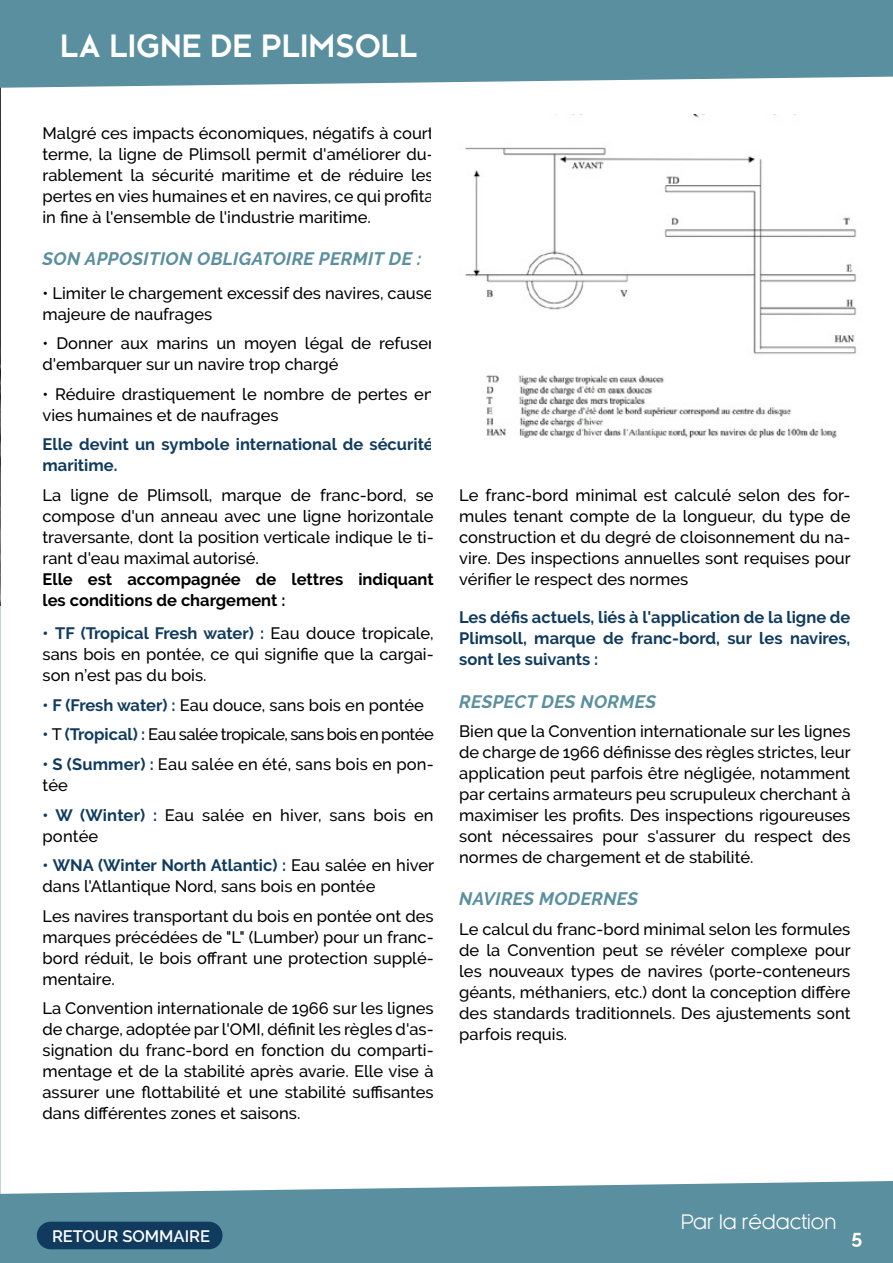
<style>
.page{position:relative;width:893px;height:1263px;background:#fff}
.page>*{position:absolute;margin:0;border:0;box-sizing:border-box;transform-origin:0 0}
.t1{font:700 30px "Kessel 105";letter-spacing:.02em;color:#fff}
.t2{font:19.5px "Kessel 105";color:#fff}
.t3{font:700 19.5px "Raleway";color:#fff}
.t4{font:italic 700 18px "Raleway";letter-spacing:.02em;color:#5a8f9f}
.t5{font:500 16.5px/21px "Raleway";color:#000;text-align:justify}
.t6{font:700 16.5px/21px "Raleway";color:#103b5e}
.t7{font:700 16.5px/21px "Raleway";color:#000}
.t8{font:500 16.5px "Raleway";letter-spacing:-.03em;color:#000}
.t9{font:600 16.5px "Raleway";color:#fff}
.s1{font-weight:700;color:#103b5e}
</style>
<div class="page">
<img style="left:0;top:88px;width:1px;height:518px">
<svg style="left:0;top:1181px;width:893px;height:82px;fill:#5a8f9f"></svg>
<div style="left:0;top:0;width:893px;height:88px;background:#5a8f9f"></div>
<div style="left:37px;top:1222px;width:186px;height:27px;background:#103b5e;border-radius:14px"></div>
<img style="left:465px;top:115px;width:392px;height:323px">
<h1 class="t1" style="left:61px;top:28px;width:358px">LA LIGNE DE PLIMSOLL</h1>
<p class="t5" style="left:43px;top:123px;width:393px">Malgré ces impacts économiques, négatifs à court terme, la ligne de Plimsoll permit d'améliorer du&shy;rablement la sécurité maritime et de réduire les pertes en vies humaines et en navires, ce qui profita in fine à l'ensemble de l'industrie maritime.</p>
<p class="t4" style="left:43px;top:248px;width:380px">SON APPOSITION OBLIGATOIRE PERMIT DE :</p>
<p class="t5" style="left:43px;top:282px;width:393px">• Limiter le chargement excessif des navires, cause majeure de naufrages</p>
<p class="t5" style="left:43px;top:333px;width:393px">• Donner aux marins un moyen légal de refuser d'embarquer sur un navire trop chargé</p>
<p class="t5" style="left:43px;top:383px;width:393px">• Réduire drastiquement le nombre de pertes en vies humaines et de naufrages</p>
<p class="t6" style="left:43px;top:434px;width:393px">Elle devint un symbole international de sécurité maritime.</p>
<p class="t5" style="left:43px;top:484px;width:393px">La ligne de Plimsoll, marque de franc-bord, se compose d'un anneau avec une ligne horizontale traversante, dont la position verticale indique le ti&shy;rant d'eau maximal autorisé.</p>
<p class="t7" style="left:43px;top:568px;width:393px">Elle est accompagnée de lettres indiquant les conditions de chargement :</p>
<p class="t5" style="left:43px;top:623px;width:393px"><span class="s1">• TF (Tropical Fresh water) :</span> Eau douce tropicale, sans bois en pontée, ce qui signifie que la cargai&shy;son n’est pas du bois.</p>
<p class="t5" style="left:43px;top:695px;width:383px"><span class="s1">• F (Fresh water) :</span> Eau douce, sans bois en pontée</p>
<p class="t8" style="left:43px;top:725px;width:393px"><span class="s1">•</span> T <span class="s1">(Tropical) :</span> Eau salée tropicale, sans bois en pontée</p>
<p class="t5" style="left:43px;top:754px;width:393px"><span class="s1">• S (Summer) :</span> Eau salée en été, sans bois en pon&shy;tée</p>
<p class="t5" style="left:43px;top:804px;width:393px"><span class="s1">• W (Winter) :</span> Eau salée en hiver, sans bois en pontée</p>
<p class="t5" style="left:43px;top:855px;width:393px"><span class="s1">• WNA (Winter North Atlantic) :</span> Eau salée en hiver dans l'Atlantique Nord, sans bois en pontée</p>
<p class="t5" style="left:43px;top:905px;width:393px">Les navires transportant du bois en pontée ont des marques précédées de "L" (Lumber) pour un franc&shy;bord réduit, le bois offrant une protection supplé&shy;mentaire.</p>
<p class="t5" style="left:43px;top:998px;width:393px">La Convention internationale de 1966 sur les lignes de charge, adoptée par l'OMI, définit les règles d'as&shy;signation du franc-bord en fonction du comparti&shy;mentage et de la stabilité après avarie. Elle vise à assurer une flottabilité et une stabilité suffisantes dans différentes zones et saisons.</p>
<p class="t5" style="left:459px;top:485px;width:393px">Le franc-bord minimal est calculé selon des for&shy;mules tenant compte de la longueur, du type de construction et du degré de cloisonnement du na&shy;vire. Des inspections annuelles sont requises pour vérifier le respect des normes</p>
<p class="t6" style="left:459px;top:607px;width:393px;text-align:justify">Les défis actuels, liés à l'application de la ligne de Plimsoll, marque de franc-bord, sur les navires, sont les suivants :</p>
<p class="t4" style="left:459px;top:691px;width:198px">RESPECT DES NORMES</p>
<p class="t5" style="left:459px;top:721px;width:393px">Bien que la Convention internationale sur les lignes de charge de 1966 définisse des règles strictes, leur application peut parfois être négligée, notamment par certains armateurs peu scrupuleux cherchant à maximiser les profits. Des inspections rigoureuses sont nécessaires pour s'assurer du respect des normes de chargement et de stabilité.</p>
<p class="t4" style="left:459px;top:889px;width:180px">NAVIRES MODERNES</p>
<p class="t5" style="left:459px;top:919px;width:393px">Le calcul du franc-bord minimal selon les formules de la Convention peut se révéler complexe pour les nouveaux types de navires (porte-conteneurs géants, méthaniers, etc.) dont la conception diffère des standards traditionnels. Des ajustements sont parfois requis.</p>
<p class="t9" style="left:52px;top:1226px;width:159px">RETOUR SOMMAIRE</p>
<p class="t2" style="left:681px;top:1210px;width:157px">Par la rédaction</p>
<p class="t3" style="left:852px;top:1226px;width:12px">5</p>
</div>
